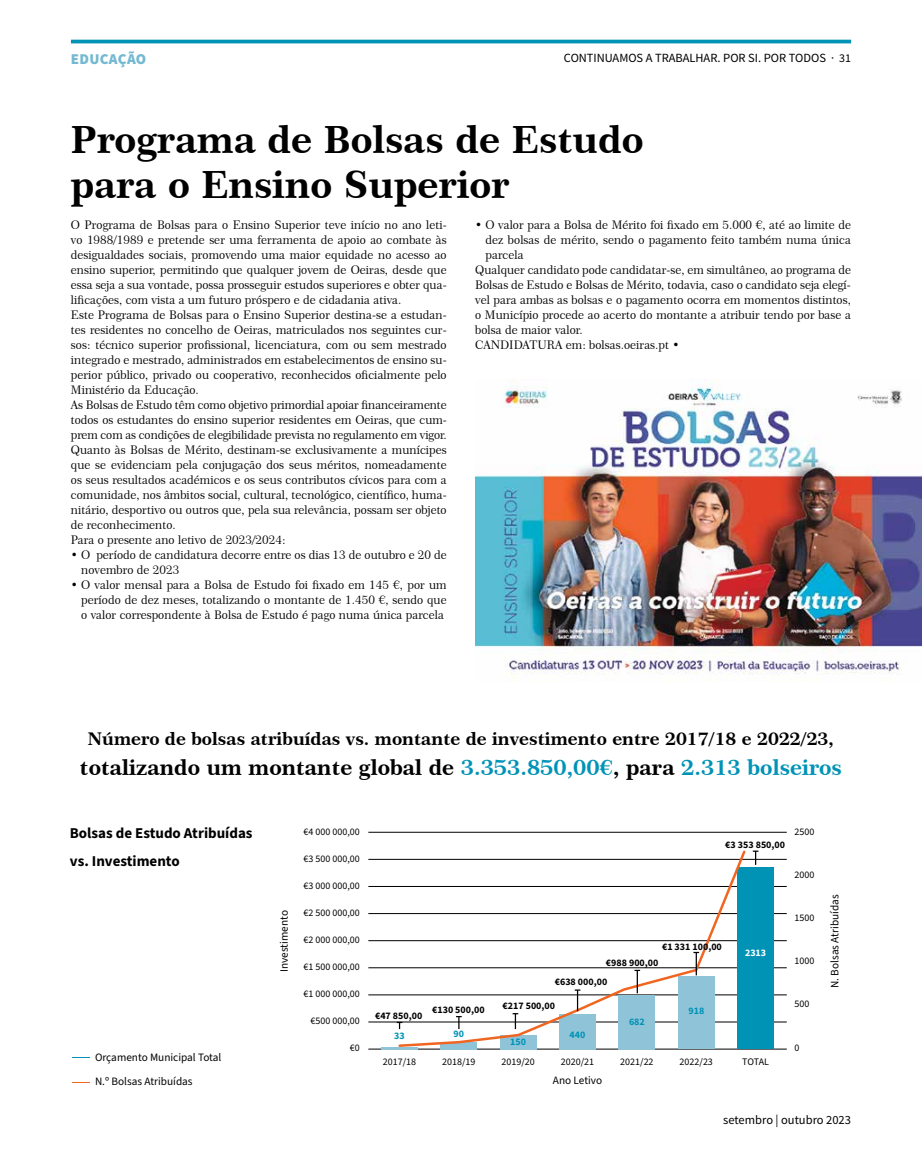
<style>
.page{position:relative;width:922px;height:1170px;background:#fff}
.page>*{position:absolute;margin:0;border:0;box-sizing:border-box;transform-origin:0 0}
.t1{font:37.5px/45px "Century 751 BT Bold B";color:#000}
.t2{font:21.25px "Century 751 BT Bold B";color:#000}
.t3{font:17.5px "Century 751 BT Bold B";color:#000}
.t4{font:700 15px/28.6px "Source Sans 3";color:#000}
.t5{font:900 15px "Source Sans Pro";letter-spacing:.02em;color:#74b9d1}
.t6{font:12.5px "Source Sans Pro";color:#000}
.t7{font:11.88px/15px "Century 751 BT Roman B";color:#000}
.t8{font:11.25px/24.1px "Source Sans 3";color:#000}
.t9{font:10px "Source Sans 3";color:#000}
.t10{font:700 10px/19.5px "Source Sans 3";color:#000}
.t11{font:700 10px "Source Sans 3";color:#0093b6}
.t12{font:700 10px "Source Sans 3";color:#fff}
.s1{font-size:11.88px}
.s2{color:#0093b6}
</style>
<div class="page">
<hr style="left:71px;top:40px;width:779px;height:3px;background:#0093b6">
<img style="left:475px;top:379px;width:446px;height:302px">
<hr style="left:368px;top:832px;width:418px;height:1px;background:#000">
<hr style="left:368px;top:886px;width:418px;height:1px;background:#000">
<hr style="left:368px;top:940px;width:418px;height:1px;background:#000">
<hr style="left:368px;top:994px;width:418px;height:1px;background:#000">
<hr style="left:368px;top:859px;width:418px;height:1px;background:#000">
<hr style="left:368px;top:913px;width:418px;height:1px;background:#000">
<hr style="left:368px;top:967px;width:418px;height:1px;background:#000">
<hr style="left:368px;top:1048px;width:418px;height:1px;background:#000">
<hr style="left:368px;top:1021px;width:418px;height:1px;background:#000">
<hr style="left:381px;top:1046px;width:36px;height:3px;background:#8fc4d8">
<div style="left:500px;top:1034px;width:36px;height:15px;background:#8fc4d8"></div>
<div style="left:618px;top:995px;width:37px;height:54px;background:#8fc4d8"></div>
<div style="left:440px;top:1042px;width:37px;height:7px;background:#8fc4d8"></div>
<div style="left:559px;top:1013px;width:36px;height:36px;background:#8fc4d8"></div>
<div style="left:737px;top:867px;width:36px;height:182px;background:#0093b6"></div>
<svg style="left:397px;top:850px;width:350px;height:198px"></svg>
<svg style="left:396px;top:1021px;width:6px;height:7px"></svg>
<svg style="left:456px;top:1015px;width:5px;height:13px"></svg>
<svg style="left:512px;top:1012px;width:6px;height:16px"></svg>
<hr style="left:576px;top:990px;width:2px;height:21px;background:#000">
<svg style="left:634px;top:969px;width:6px;height:24px"></svg>
<svg style="left:693px;top:951px;width:6px;height:24px"></svg>
<svg style="left:752px;top:850px;width:6px;height:14px"></svg>
<p class="t5" style="left:71px;top:50px;width:77px">EDUCAÇÃO</p>
<p class="t6" style="left:564px;top:50px;width:288px">CONTINUAMOS A TRABALHAR. POR SI. POR TODOS · <span class="s1">31</span></p>
<h1 class="t1" style="left:71px;top:116px;width:574px">Programa de Bolsas de Estudo para o Ensino Superior</h1>
<p class="t7" style="left:71px;top:217px;width:377px">O Programa de Bolsas para o Ensino Superior teve início no ano leti&shy;vo 1988/1989 e pretende ser uma ferramenta de apoio ao combate às desigualdades sociais, promovendo uma maior equidade no acesso ao ensino superior, permitindo que qualquer jovem de Oeiras, desde que essa seja a sua vontade, possa prosseguir estudos superiores e obter qua&shy;lificações, com vista a um futuro próspero e de cidadania ativa.<br>Este Programa de Bolsas para o Ensino Superior destina-se a estudan&shy;tes residentes no concelho de Oeiras, matriculados nos seguintes cur&shy;sos: técnico superior profissional, licenciatura, com ou sem mestrado integrado e mestrado, administrados em estabelecimentos de ensino su&shy;perior público, privado ou cooperativo, reconhecidos oficialmente pelo Ministério da Educação.<br>As Bolsas de Estudo têm como objetivo primordial apoiar financeiramente todos os estudantes do ensino superior residentes em Oeiras, que cum&shy;prem com as condições de elegibilidade prevista no regulamento em vigor.<br>Quanto às Bolsas de Mérito, destinam-se exclusivamente a munícipes que se evidenciam pela conjugação dos seus méritos, nomeadamente os seus resultados académicos e os seus contributos cívicos para com a comunidade, nos âmbitos social, cultural, tecnológico, científico, huma&shy;nitário, desportivo ou outros que, pela sua relevância, possam ser objeto de reconhecimento.<br>Para o presente ano letivo de 2023/2024:</p>
<p class="t7" style="left:81px;top:547px;width:367px;text-indent:-10px">• O período de candidatura decorre entre os dias 13 de outubro e 20 de novembro de 2023</p>
<p class="t7" style="left:81px;top:577px;width:367px;text-align:justify;text-indent:-10px">• O valor mensal para a Bolsa de Estudo foi fixado em 145 €, por um período de dez meses, totalizando o montante de 1.450 €, sendo que o valor correspondente à Bolsa de Estudo é pago numa única parcela</p>
<p class="t7" style="left:475px;top:217px;width:377px">• O valor para a Bolsa de Mérito foi fixado em 5.000 €, até ao limite de</p>
<p class="t7" style="left:485px;top:232px;width:367px">dez bolsas de mérito, sendo o pagamento feito também numa única</p>
<p class="t7" style="left:485px;top:247px;width:40px">parcela</p>
<p class="t7" style="left:475px;top:262px;width:377px">Qualquer candidato pode candidatar-se, em simultâneo, ao programa de</p>
<p class="t7" style="left:475px;top:277px;width:377px">Bolsas de Estudo e Bolsas de Mérito, todavia, caso o candidato seja elegí-</p>
<p class="t7" style="left:475px;top:292px;width:377px">vel para ambas as bolsas e o pagamento ocorra em momentos distintos,</p>
<p class="t7" style="left:475px;top:307px;width:377px">o Município procede ao acerto do montante a atribuir tendo por base a</p>
<p class="t7" style="left:475px;top:322px;width:109px">bolsa de maior valor.</p>
<p class="t7" style="left:475px;top:337px;width:206px">CANDIDATURA em: bolsas.oeiras.pt •</p>
<h3 class="t3" style="left:88px;top:728px;width:747px">Número de bolsas atribuídas vs. montante de investimento entre 2017/18 e 2022/23,</h3>
<h2 class="t2" style="left:80px;top:754px;width:763px">totalizando um montante global de <span class="s2">3.353.850,00€</span>, para <span class="s2">2.313 bolseiros</span></h2>
<p class="t4" style="left:70px;top:818px;width:184px">Bolsas de Estudo Atribuídas vs. Investimento</p>
<p class="t8" style="left:95px;top:1045px;width:128px">Orçamento Municipal Total<br>N.º Bolsas Atribuídas</p>
<p class="t8" style="left:272px;top:972px;width:63px;rotate:-90deg">Investimento</p>
<p class="t9" style="left:303px;top:825px;width:58px">€4 000 000,00</p>
<p class="t9" style="left:303px;top:852px;width:58px">€3 500 000,00</p>
<p class="t9" style="left:303px;top:879px;width:58px">€3 000 000,00</p>
<p class="t9" style="left:303px;top:906px;width:58px">€2 500 000,00</p>
<p class="t9" style="left:303px;top:933px;width:58px">€2 000 000,00</p>
<p class="t9" style="left:303px;top:960px;width:58px">€1 500 000,00</p>
<p class="t9" style="left:303px;top:986px;width:58px">€1 000 000,00</p>
<p class="t9" style="left:310px;top:1013px;width:51px">€500 000,00</p>
<p class="t10" style="left:375px;top:1005px;width:49px">€47 850,00</p>
<p class="t10" style="left:432px;top:999px;width:54px">€130 500,00</p>
<p class="t10" style="left:725px;top:834px;width:61px">€3 353 850,00</p>
<p class="t9" style="left:794px;top:825px;width:21px">2500</p>
<p class="t9" style="left:794px;top:868px;width:21px">2000</p>
<p class="t10" style="left:662px;top:936px;width:61px">€1 331 100,00</p>
<p class="t10" style="left:554px;top:952px;width:105px;text-indent:51px">€988 900,00 €638 000,00</p>
<p class="t10" style="left:502px;top:995px;width:54px">€217 500,00</p>
<p class="t11" style="left:629px;top:1015px;width:17px">682</p>
<p class="t11" style="left:688px;top:1004px;width:17px">918</p>
<p class="t12" style="left:744px;top:946px;width:23px">2313</p>
<p class="t9" style="left:794px;top:911px;width:21px">1500</p>
<p class="t9" style="left:794px;top:954px;width:21px">1000</p>
<p class="t9" style="left:794px;top:997px;width:16px">500</p>
<p class="t11" style="left:394px;top:1029px;width:12px">33</p>
<p class="t11" style="left:453px;top:1026px;width:12px">90</p>
<p class="t11" style="left:569px;top:1028px;width:17px">440</p>
<p class="t11" style="left:510px;top:1035px;width:17px">150</p>
<p class="t9" style="left:350px;top:1040px;width:11px">€0</p>
<p class="t9" style="left:794px;top:1040px;width:6px">0</p>
<p class="t9" style="left:383px;top:1055px;width:35px">2017/18</p>
<p class="t9" style="left:442px;top:1055px;width:35px">2018/19</p>
<p class="t9" style="left:501px;top:1055px;width:35px">2019/20</p>
<p class="t9" style="left:560px;top:1055px;width:35px">2020/21</p>
<p class="t9" style="left:620px;top:1055px;width:35px">2021/22</p>
<p class="t9" style="left:679px;top:1055px;width:35px">2022/23</p>
<p class="t9" style="left:742px;top:1055px;width:28px">TOTAL</p>
<p class="t8" style="left:552px;top:1068px;width:51px">Ano Letivo</p>
<p class="t8" style="left:822px;top:987px;width:95px;rotate:-90deg">N. Bolsas Atribuídas</p>
<p class="t6" style="left:723px;top:1112px;width:129px">setembro | outubro 2023</p>
</div>
